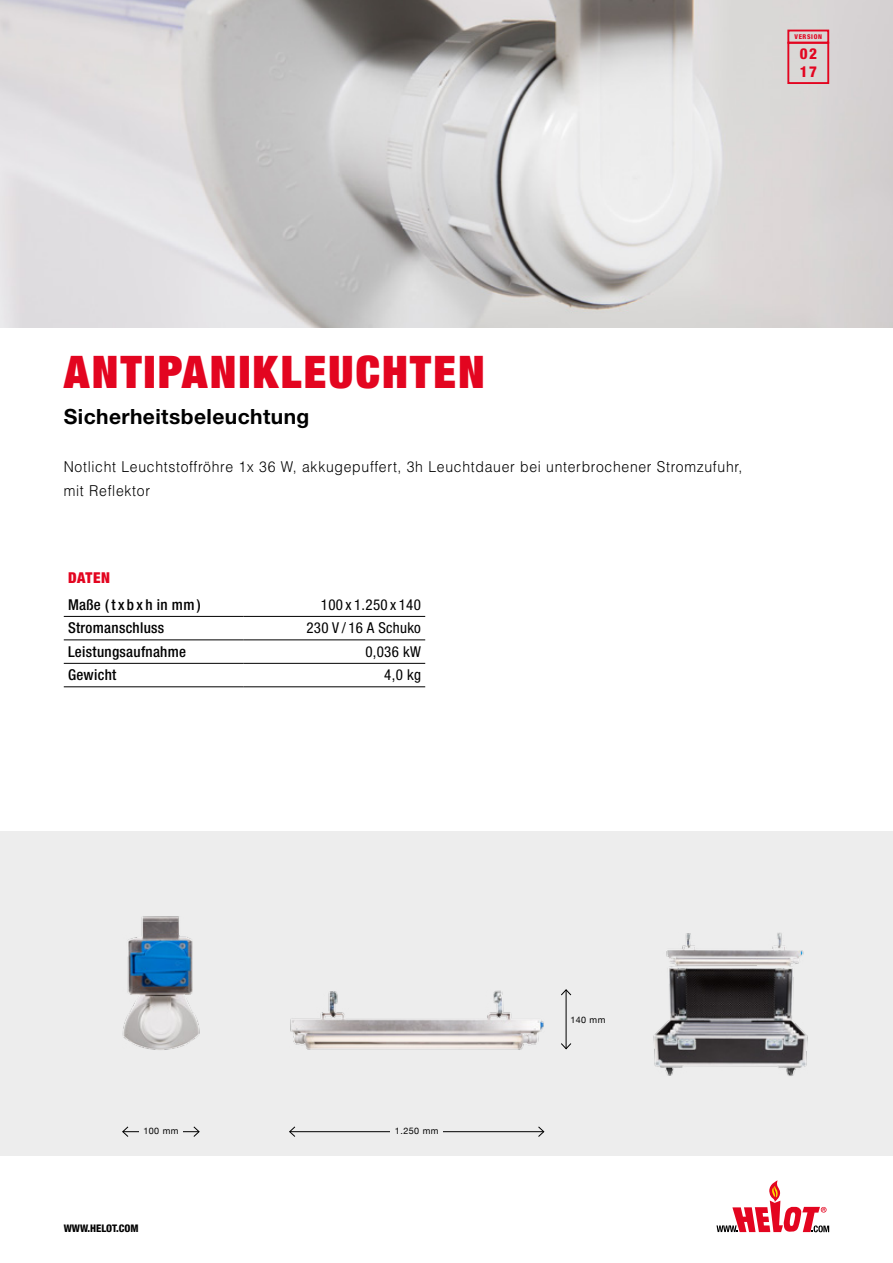
<style>
.page{position:relative;width:893px;height:1263px;background:#fff}
.page>*{position:absolute;margin:0;border:0;box-sizing:border-box;transform-origin:0 0}
.t1{font:900 condensed 45px "Helvetica Neue LT Std";letter-spacing:.05em;color:#e30520}
.t2{font:700 21px "Helvetica Neue LT Std";letter-spacing:.02em;color:#000}
.t3{font:800 condensed 15.15px/18px "Helvetica Neue LT Std";color:#e30520}
.t4{font:300 15px/24px "Helvetica LT Std";letter-spacing:.05em;color:#000;scale:.93 1}
.t5{font:500 condensed 15px "Helvetica Neue LT Std";letter-spacing:.02em;color:#000}
.t6{font:condensed 15px "Helvetica Neue LT Std";letter-spacing:.02em;color:#000}
.t7{font:900 condensed 15px "Helvetica Neue LT Std";letter-spacing:.04em;color:#e30520}
.t8{font:800 condensed 10.5px "Helvetica Neue LT Std";color:#000}
.t9{font:9px "Helvetica Neue";letter-spacing:.05em;color:#000}
.t10{font:800 condensed 6.6px "Helvetica Neue LT Std";letter-spacing:.1em;color:#e30520}
</style>
<div class="page">
<div style="left:0;top:832px;width:893px;height:324px;background:#ededed"></div>
<img style="left:0;top:0;width:893px;height:328px">
<img style="left:653px;top:932px;width:155px;height:144px">
<img style="left:290px;top:990px;width:254px;height:60px">
<img style="left:122px;top:916px;width:78px;height:134px">
<hr style="left:123px;top:1131px;width:76px;height:1px;background:#000">
<svg style="left:122px;top:1126px;width:7px;height:11px"></svg>
<svg style="left:193px;top:1126px;width:7px;height:11px"></svg>
<hr style="left:290px;top:1131px;width:254px;height:1px;background:#000">
<svg style="left:289px;top:1126px;width:7px;height:11px"></svg>
<svg style="left:537px;top:1126px;width:8px;height:11px"></svg>
<hr style="left:566px;top:990px;width:1px;height:59px;background:#000">
<svg style="left:561px;top:1042px;width:11px;height:8px"></svg>
<svg style="left:561px;top:989px;width:11px;height:7px"></svg>
<div style="left:139px;top:1128px;width:44px;height:7px;background:#ededed"></div>
<div style="left:390px;top:1128px;width:53px;height:7px;background:#ededed"></div>
<hr style="left:64px;top:616px;width:180px;height:1px;background:#000">
<hr style="left:244px;top:616px;width:181px;height:1px;background:#000">
<hr style="left:64px;top:640px;width:180px;height:1px;background:#000">
<hr style="left:244px;top:640px;width:181px;height:1px;background:#000">
<hr style="left:64px;top:663px;width:180px;height:1px;background:#000">
<hr style="left:244px;top:663px;width:181px;height:1px;background:#000">
<hr style="left:64px;top:686px;width:180px;height:1px;background:#000">
<hr style="left:244px;top:686px;width:181px;height:1px;background:#000">
<svg style="left:716px;top:1180px;width:113px;height:53px"></svg>
<div style="left:787px;top:30px;width:42px;height:14px;border:2px solid #e30520"></div>
<div style="left:787px;top:42px;width:42px;height:42px;border:2px solid #e30520"></div>
<p class="t10" style="left:794px;top:33px;width:29px">VERSION</p>
<p class="t3" style="left:800px;top:45px;width:19px">02<br>17</p>
<h1 class="t1" style="left:64px;top:343px;width:423px">ANTIPANIKLEUCHTEN</h1>
<h2 class="t2" style="left:64px;top:403px;width:247px">Sicherheitsbeleuchtung</h2>
<p class="t4" style="left:64px;top:454px;width:731px">Notlicht Leuchtstoffröhre 1x 36 W, akkugepuffert, 3h Leuchtdauer bei unterbrochener Stromzufuhr, mit Reflektor</p>
<p class="t7" style="left:68px;top:568px;width:44px">DATEN</p>
<p class="t5" style="left:68px;top:596px;width:134px">Maße (txbxh in mm)</p>
<p class="t6" style="left:321px;top:596px;width:102px">100 x 1.250 x 140</p>
<p class="t5" style="left:68px;top:619px;width:98px">Stromanschluss</p>
<p class="t6" style="left:306px;top:619px;width:116px">230 V / 16 A Schuko</p>
<p class="t5" style="left:68px;top:643px;width:120px">Leistungsaufnahme</p>
<p class="t6" style="left:365px;top:643px;width:57px">0,036 kW</p>
<p class="t5" style="left:68px;top:666px;width:50px">Gewicht</p>
<p class="t6" style="left:384px;top:666px;width:38px">4,0 kg</p>
<p class="t9" style="left:143px;top:1125px;width:37px">100 mm</p>
<p class="t9" style="left:395px;top:1125px;width:45px">1.250 mm</p>
<p class="t8" style="left:64px;top:1222px;width:76px">WWW.HELOT.COM</p>
<p class="t9" style="left:570px;top:1013px;width:37px">140 mm</p>
</div>
